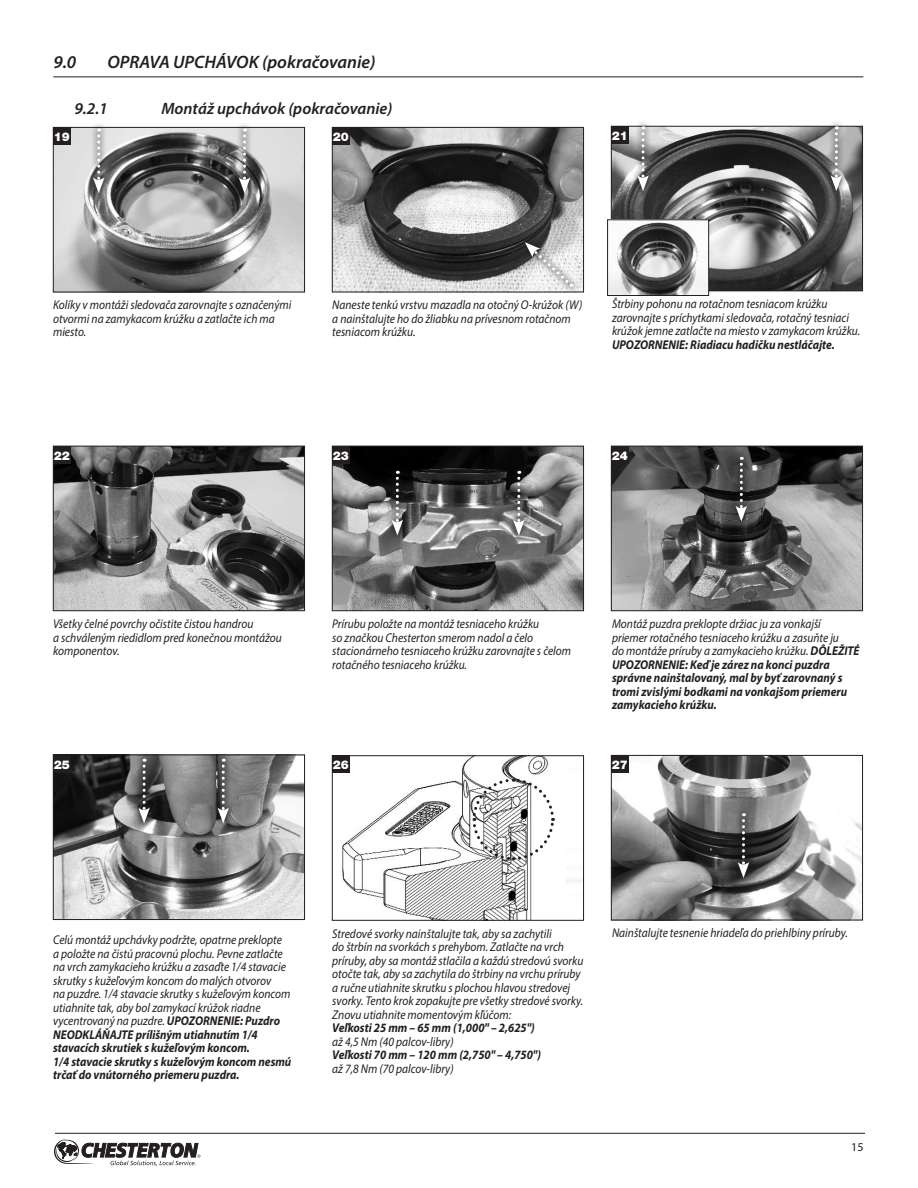
<style>
.page{position:relative;width:918px;height:1188px;background:#fff}
.page>*{position:absolute;margin:0;border:0;box-sizing:border-box;transform-origin:0 0}
.section_head{font:italic 600 18px "Myriad Pro";color:#231f20}
.Subhead{font:italic 600 16.5px "Myriad Pro";color:#231f20}
.ImageCations{font:italic 12.75px/13.5px "Myriad Pro";color:#231f20;scale:.9 1}
.ImageCations-2{font:italic 700 12.75px/13.5px "Myriad Pro";color:#231f20;scale:.9 1}
.t1{font:900 12px "Helvetica Neue LT Std";color:#fff}
.t2{font:12px "Myriad Pro";color:#231f20}
.s1{font-weight:700}
.s2{font-weight:400}
</style>
<div class="page">
<svg style="left:54px;top:1139px;width:147px;height:27px"></svg>
<hr style="left:55px;top:1133px;width:810px;height:1px;background:#231f20">
<hr style="left:53px;top:76px;width:810px;height:1px;background:#231f20">
<img style="left:55px;top:757px;width:248px;height:161px">
<div style="left:53px;top:755px;width:252px;height:165px;border:1px solid #231f20"></div>
<div style="left:53px;top:755px;width:18px;height:18px;background:#231f20"></div>
<img style="left:613px;top:448px;width:248px;height:161px">
<div style="left:611px;top:446px;width:252px;height:165px;border:1px solid #231f20"></div>
<img style="left:613px;top:757px;width:248px;height:161px">
<div style="left:611px;top:755px;width:252px;height:165px;border:1px solid #231f20"></div>
<div style="left:611px;top:446px;width:18px;height:18px;background:#231f20"></div>
<div style="left:611px;top:755px;width:18px;height:18px;background:#231f20"></div>
<img style="left:334px;top:129px;width:248px;height:161px">
<div style="left:332px;top:127px;width:252px;height:165px;border:1px solid #231f20"></div>
<div style="left:332px;top:127px;width:18px;height:18px;background:#231f20"></div>
<img style="left:613px;top:128px;width:248px;height:161px">
<div style="left:611px;top:126px;width:252px;height:165px;border:1px solid #231f20"></div>
<div style="left:611px;top:126px;width:18px;height:18px;background:#231f20"></div>
<img style="left:55px;top:448px;width:248px;height:161px">
<div style="left:53px;top:446px;width:252px;height:165px;border:1px solid #231f20"></div>
<div style="left:53px;top:446px;width:18px;height:18px;background:#231f20"></div>
<img style="left:334px;top:448px;width:248px;height:161px">
<div style="left:332px;top:446px;width:252px;height:165px;border:1px solid #231f20"></div>
<img style="left:342px;top:757px;width:240px;height:162px">
<div style="left:332px;top:755px;width:252px;height:166px;border:1px solid #231f20"></div>
<div style="left:332px;top:446px;width:18px;height:18px;background:#231f20"></div>
<div style="left:332px;top:755px;width:18px;height:18px;background:#231f20"></div>
<img style="left:55px;top:129px;width:248px;height:161px">
<div style="left:53px;top:127px;width:252px;height:165px;border:1px solid #231f20"></div>
<div style="left:53px;top:127px;width:18px;height:18px;background:#231f20"></div>
<img style="left:609px;top:221px;width:98px;height:73px">
<div style="left:607px;top:219px;width:102px;height:77px;border:1px solid #231f20"></div>
<svg style="left:471px;top:777px;width:85px;height:85px"></svg>
<svg style="left:519px;top:236px;width:60px;height:57px"></svg>
<svg style="left:525px;top:242px;width:47px;height:45px"></svg>
<svg style="left:86px;top:124px;width:25px;height:76px"></svg>
<svg style="left:93px;top:129px;width:12px;height:64px"></svg>
<svg style="left:232px;top:124px;width:25px;height:76px"></svg>
<svg style="left:239px;top:129px;width:11px;height:64px"></svg>
<svg style="left:385px;top:464px;width:25px;height:78px"></svg>
<svg style="left:391px;top:471px;width:12px;height:65px"></svg>
<svg style="left:506px;top:464px;width:25px;height:78px"></svg>
<svg style="left:513px;top:471px;width:12px;height:65px"></svg>
<svg style="left:729px;top:450px;width:25px;height:78px"></svg>
<svg style="left:735px;top:457px;width:12px;height:65px"></svg>
<svg style="left:132px;top:754px;width:24px;height:76px"></svg>
<svg style="left:138px;top:759px;width:12px;height:65px"></svg>
<svg style="left:211px;top:754px;width:25px;height:76px"></svg>
<svg style="left:217px;top:759px;width:12px;height:65px"></svg>
<svg style="left:731px;top:807px;width:25px;height:77px"></svg>
<svg style="left:738px;top:813px;width:11px;height:65px"></svg>
<svg style="left:631px;top:122px;width:24px;height:75px"></svg>
<svg style="left:637px;top:126px;width:12px;height:65px"></svg>
<svg style="left:824px;top:122px;width:25px;height:75px"></svg>
<svg style="left:831px;top:126px;width:11px;height:65px"></svg>
<p class="section_head" style="left:53px;top:50px;width:24px">9.0</p>
<p class="section_head" style="left:107px;top:50px;width:270px">OPRAVA UPCHÁVOK (pokračovanie)</p>
<p class="Subhead" style="left:74px;top:98px;width:35px">9.2.1</p>
<p class="Subhead" style="left:161px;top:98px;width:233px">Montáž upchávok (pokračovanie)</p>
<p class="t1" style="left:54px;top:130px;width:18px">19</p>
<p class="t1" style="left:333px;top:130px;width:18px">20</p>
<p class="t1" style="left:612px;top:128px;width:18px">21</p>
<p class="ImageCations" style="left:53px;top:298px;width:266px">Kolíky v montáži sledovača zarovnajte s označenými otvormi na zamykacom krúžku a zatlačte ich ma miesto.</p>
<p class="t1" style="left:54px;top:448px;width:18px">22</p>
<p class="ImageCations" style="left:332px;top:298px;width:279px">Naneste tenkú vrstvu mazadla na otočný O-krúžok (W) a nainštalujte ho do žliabku na prívesnom rotačnom tesniacom krúžku.</p>
<p class="ImageCations" style="left:612px;top:297px;width:277px">Štrbiny pohonu na rotačnom tesniacom krúžku zarovnajte s príchytkami sledovača, rotačný tesniaci krúžok jemne zatlačte na miesto v zamykacom krúžku.<br><span class="s1">UPOZORNENIE: Riadiacu hadičku nestláčajte.</span></p>
<p class="t1" style="left:333px;top:448px;width:18px">23</p>
<p class="t1" style="left:612px;top:448px;width:18px">24</p>
<p class="ImageCations" style="left:53px;top:617px;width:256px">Všetky čelné povrchy očistite čistou handrou<br>a schváleným riedidlom pred konečnou montážou komponentov.</p>
<p class="ImageCations" style="left:332px;top:617px;width:267px">Prírubu položte na montáž tesniaceho krúžku<br>so značkou Chesterton smerom nadol a čelo stacionárneho tesniaceho krúžku zarovnajte s čelom rotačného tesniaceho krúžku.</p>
<p class="ImageCations-2" style="left:612px;top:617px;width:276px"><span class="s2">Montáž puzdra preklopte držiac ju za vonkajší priemer rotačného tesniaceho krúžku a zasuňte ju<br>do montáže príruby a zamykacieho krúžku.</span> DÔLEŽITÉ UPOZORNENIE: Keď je zárez na konci puzdra správne nainštalovaný, mal by byť zarovnaný s tromi zvislými bodkami na vonkajšom priemeru zamykacieho krúžku.</p>
<p class="t1" style="left:54px;top:757px;width:18px">25</p>
<p class="t1" style="left:333px;top:758px;width:18px">26</p>
<p class="t1" style="left:612px;top:758px;width:18px">27</p>
<p class="ImageCations" style="left:53px;top:933px;width:266px">Celú montáž upchávky podržte, opatrne preklopte<br>a položte na čistú pracovnú plochu. Pevne zatlačte na vrch zamykacieho krúžku a zasaďte 1/4 stavacie skrutky s kužeľovým koncom do malých otvorov<br>na puzdre. 1/4 stavacie skrutky s kužeľovým koncom utiahnite tak, aby bol zamykací krúžok riadne vycentrovaný na puzdre. <span class="s1">UPOZORNENIE: Puzdro NEODKLÁŇAJTE prílišným utiahnutím 1/4 stavacích skrutiek s kužeľovým koncom.<br>1/4 stavacie skrutky s kužeľovým koncom nesmú trčať do vnútorného priemeru puzdra.</span></p>
<p class="ImageCations" style="left:332px;top:926px;width:281px">Stredové svorky nainštalujte tak, aby sa zachytili<br>do štrbín na svorkách s prehybom. Zatlačte na vrch príruby, aby sa montáž stlačila a každú stredovú svorku otočte tak, aby sa zachytila do štrbiny na vrchu príruby a ručne utiahnite skrutku s plochou hlavou stredovej svorky. Tento krok zopakujte pre všetky stredové svorky.<br>Znovu utiahnite momentovým kľúčom:<br><span class="s1">Veľkosti 25 mm – 65 mm (1,000" – 2,625")<br></span>až 4,5 Nm (40 palcov-libry)<br><span class="s1">Veľkosti 70 mm – 120 mm (2,750" – 4,750")<br></span>až 7,8 Nm (70 palcov-libry)</p>
<p class="ImageCations" style="left:612px;top:926px;width:264px">Nainštalujte tesnenie hriadeľa do priehlbiny príruby.</p>
<p class="t2" style="left:851px;top:1140px;width:14px">15</p>
</div>
